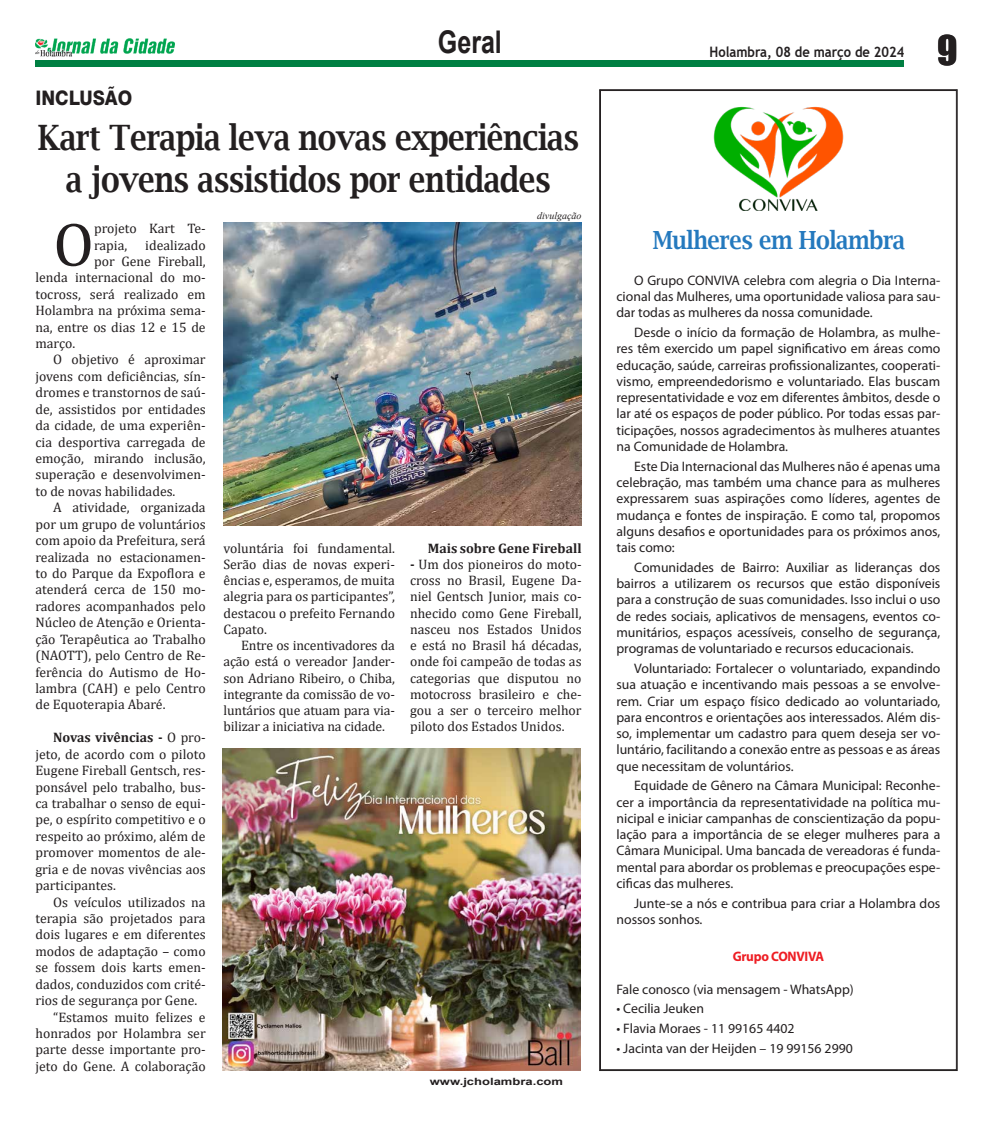
<style>
.page{position:relative;width:993px;height:1124px;background:#fff}
.page>*{position:absolute;margin:0;border:0;box-sizing:border-box;transform-origin:0 0}
.Texto_Interno_-_C{font:62.5px "Cambria";color:#231f20}
.t1{font:37.5px "Impact";color:#231f20}
.Ok__Titulo_G{font:600 35px/42.5px "Lucida Bright";letter-spacing:-.02em;color:#231f20;text-align:center;scale:.86 1}
.t2{font:700 31.25px "Arial";color:#231f20;scale:.8 1}
.Ok__Titulo_G-2{font:600 25px "Lucida Bright";letter-spacing:-.02em;color:#2479be;scale:.89 1}
.Ok__Titulo_G-3{font:800 20px "Swiss 721 BT";color:#231f20;scale:.9 1}
.t3{font:700 14.38px "Trebuchet MS";color:#231f20;scale:.9 1}
.Texto_Interno_-_C-2{font:13.75px/16.2px "Myriad Pro";color:#231f20;text-align:justify}
.Texto_Interno_-_C-3{font:13.75px/16.4px "Cambria";color:#231f20;text-align:justify}
.Texto_Interno_-_C-4{font:700 13.75px "Cambria";color:#231f20}
.Texto_Interno_-_C-5{font:700 13.75px "Myriad Pro";letter-spacing:-.02em;color:#ee1d23;scale:.96 1}
.t4{font:700 10px "Arial";color:#231f20;scale:1.3 1}
.t5{font:italic 10px "Times New Roman";color:#231f20}
.s1{font-weight:700}
</style>
<div class="page">
<div style="left:35px;top:60px;width:869px;height:7px;background:#007f42"></div>
<img style="left:35px;top:38px;width:140px;height:18px">
<svg style="left:599px;top:89px;width:358px;height:981px"></svg>
<img style="left:710px;top:101px;width:136px;height:109px">
<img style="left:222px;top:748px;width:358px;height:322px">
<img style="left:223px;top:222px;width:358px;height:303px">
<p class="Ok__Titulo_G-3" style="left:35px;top:85px;width:109px">INCLUSÃO</p>
<h3 class="t2" style="left:438px;top:20px;width:81px">Geral</h3>
<h2 class="t1" style="left:936px;top:21px;width:22px">9</h2>
<p class="t3" style="left:709px;top:43px;width:218px">Holambra, 08 de março de 2024</p>
<p class="Ok__Titulo_G" style="left:38px;top:116px;width:630px">Kart Terapia leva novas experiências a jovens assistidos por entidades</p>
<p class="Texto_Interno_-_C" style="left:53px;top:208px;width:42px">O</p>
<p class="Texto_Interno_-_C-3" style="left:94px;top:220px;width:113px">projeto Kart Te&shy;rapia,</p>
<p class="Texto_Interno_-_C-3" style="left:145px;top:236px;width:62px">idealizado</p>
<p class="Texto_Interno_-_C-3" style="left:94px;top:253px;width:113px">por Gene Fireball,</p>
<p class="Texto_Interno_-_C-3" style="left:35px;top:269px;width:172px">lenda internacional do mo-</p>
<p class="Texto_Interno_-_C-3" style="left:35px;top:286px;width:172px">tocross, será realizado em</p>
<p class="Texto_Interno_-_C-3" style="left:35px;top:302px;width:172px">Holambra na próxima sema-</p>
<p class="Texto_Interno_-_C-3" style="left:35px;top:318px;width:172px">na, entre os dias 12 e 15 de</p>
<p class="Texto_Interno_-_C-3" style="left:35px;top:335px;width:41px">março.</p>
<p class="Texto_Interno_-_C-3" style="left:35px;top:351px;width:172px;text-indent:18px">O objetivo é aproximar jovens com deficiências, sín&shy;dromes e transtornos de saú&shy;de, assistidos por entidades da cidade, de uma experiên&shy;cia desportiva carregada de emoção, mirando inclusão, superação e desenvolvimen&shy;to de novas habilidades.</p>
<p class="Texto_Interno_-_C-3" style="left:35px;top:499px;width:172px;text-indent:18px">A atividade, organizada por um grupo de voluntários com apoio da Prefeitura, será realizada no estacionamen&shy;to do Parque da Expoflora e atenderá cerca de 150 mo&shy;radores acompanhados pelo Núcleo de Atenção e Orienta&shy;ção Terapêutica ao Trabalho (NAOTT), pelo Centro de Re&shy;ferência do Autismo de Ho&shy;lambra (CAH) e pelo Centro de Equoterapia Abaré.</p>
<p class="Texto_Interno_-_C-3" style="left:35px;top:729px;width:172px;text-indent:18px"><span class="s1">Novas vivências -</span> O pro&shy;jeto, de acordo com o piloto Eugene Fireball Gentsch, res&shy;ponsável pelo trabalho, bus&shy;ca trabalhar o senso de equi&shy;pe, o espírito competitivo e o respeito ao próximo, além de promover momentos de ale&shy;gria e de novas vivências aos participantes.</p>
<p class="Texto_Interno_-_C-3" style="left:35px;top:893px;width:172px;text-indent:18px">Os veículos utilizados na terapia são projetados para dois lugares e em diferentes modos de adaptação – como se fossem dois karts emen&shy;dados, conduzidos com crité&shy;rios de segurança por Gene.</p>
<p class="Texto_Interno_-_C-3" style="left:35px;top:1008px;width:172px;text-indent:18px">“Estamos muito felizes e honrados por Holambra ser parte desse importante pro&shy;jeto do Gene. A colaboração</p>
<p class="t5" style="left:537px;top:208px;width:46px">divulgação</p>
<p class="Texto_Interno_-_C-3" style="left:223px;top:539px;width:173px">voluntária foi fundamental.<br>Serão dias de novas experi&shy;ências e, esperamos, de muita alegria para os participantes”, destacou o prefeito Fernando Capato.</p>
<p class="Texto_Interno_-_C-3" style="left:223px;top:637px;width:173px;text-indent:18px">Entre os incentivadores da ação está o vereador Jander&shy;son Adriano Ribeiro, o Chiba, integrante da comissão de vo&shy;luntários que atuam para via&shy;bilizar a iniciativa na cidade.</p>
<p class="Texto_Interno_-_C-4" style="left:427px;top:538px;width:155px">Mais sobre Gene Fireball</p>
<p class="Texto_Interno_-_C-3" style="left:410px;top:556px;width:173px"><span class="s1">-</span> Um dos pioneiros do moto&shy;cross no Brasil, Eugene Da&shy;niel Gentsch Junior, mais co&shy;nhecido como Gene Fireball, nasceu nos Estados Unidos e está no Brasil há décadas, onde foi campeão de todas as categorias que disputou no motocross brasileiro e che&shy;gou a ser o terceiro melhor piloto dos Estados Unidos.</p>
<p class="t4" style="left:429px;top:1074px;width:104px">www.jcholambra.com</p>
<p class="Ok__Titulo_G-2" style="left:652px;top:226px;width:285px">Mulheres em Holambra</p>
<p class="Texto_Interno_-_C-2" style="left:616px;top:272px;width:325px;text-indent:18px">O Grupo CONVIVA celebra com alegria o Dia Interna&shy;cional das Mulheres, uma oportunidade valiosa para sau&shy;dar todas as mulheres da nossa comunidade.</p>
<p class="Texto_Interno_-_C-2" style="left:616px;top:324px;width:325px;text-indent:18px">Desde o início da formação de Holambra, as mulhe&shy;res têm exercido um papel significativo em áreas como educação, saúde, carreiras profissionalizantes, cooperati&shy;vismo, empreendedorismo e voluntariado. Elas buscam representatividade e voz em diferentes âmbitos, desde o lar até os espaços de poder público. Por todas essas par&shy;ticipações, nossos agradecimentos às mulheres atuantes na Comunidade de Holambra.</p>
<p class="Texto_Interno_-_C-2" style="left:616px;top:458px;width:325px;text-indent:18px">Este Dia Internacional das Mulheres não é apenas uma celebração, mas também uma chance para as mulheres expressarem suas aspirações como líderes, agentes de mudança e fontes de inspiração. E como tal, propomos alguns desafios e oportunidades para os próximos anos, tais como:</p>
<p class="Texto_Interno_-_C-2" style="left:616px;top:559px;width:325px;text-indent:18px">Comunidades de Bairro: Auxiliar as lideranças dos bairros a utilizarem os recursos que estão disponíveis para a construção de suas comunidades. Isso inclui o uso de redes sociais, aplicativos de mensagens, eventos co&shy;munitários, espaços acessíveis, conselho de segurança, programas de voluntariado e recursos educacionais.</p>
<p class="Texto_Interno_-_C-2" style="left:616px;top:660px;width:325px;text-indent:18px">Voluntariado: Fortalecer o voluntariado, expandindo sua atuação e incentivando mais pessoas a se envolve&shy;rem. Criar um espaço físico dedicado ao voluntariado, para encontros e orientações aos interessados. Além dis&shy;so, implementar um cadastro para quem deseja ser vo&shy;luntário, facilitando a conexão entre as pessoas e as áreas que necessitam de voluntários.</p>
<p class="Texto_Interno_-_C-2" style="left:616px;top:777px;width:325px;text-indent:18px">Equidade de Gênero na Câmara Municipal: Reconhe&shy;cer a importância da representatividade na política mu&shy;nicipal e iniciar campanhas de conscientização da popu&shy;lação para a importância de se eleger mulheres para a Câmara Municipal. Uma bancada de vereadoras é funda&shy;mental para abordar os problemas e preocupações espe&shy;cificas das mulheres.</p>
<p class="Texto_Interno_-_C-2" style="left:616px;top:894px;width:325px;text-indent:18px">Junte-se a nós e contribua para criar a Holambra dos nossos sonhos.</p>
<p class="Texto_Interno_-_C-5" style="left:732px;top:947px;width:97px">Grupo CONVIVA</p>
<p class="Texto_Interno_-_C-2" style="left:616px;top:980px;width:239px">Fale conosco (via mensagem - WhatsApp)</p>
<p class="Texto_Interno_-_C-2" style="left:616px;top:1000px;width:89px">• Cecilia Jeuken</p>
<p class="Texto_Interno_-_C-2" style="left:616px;top:1020px;width:179px">• Flavia Moraes - 11 99165 4402</p>
<p class="Texto_Interno_-_C-2" style="left:616px;top:1039px;width:238px">• Jacinta van der Heijden – 19 99156 2990</p>
</div>
